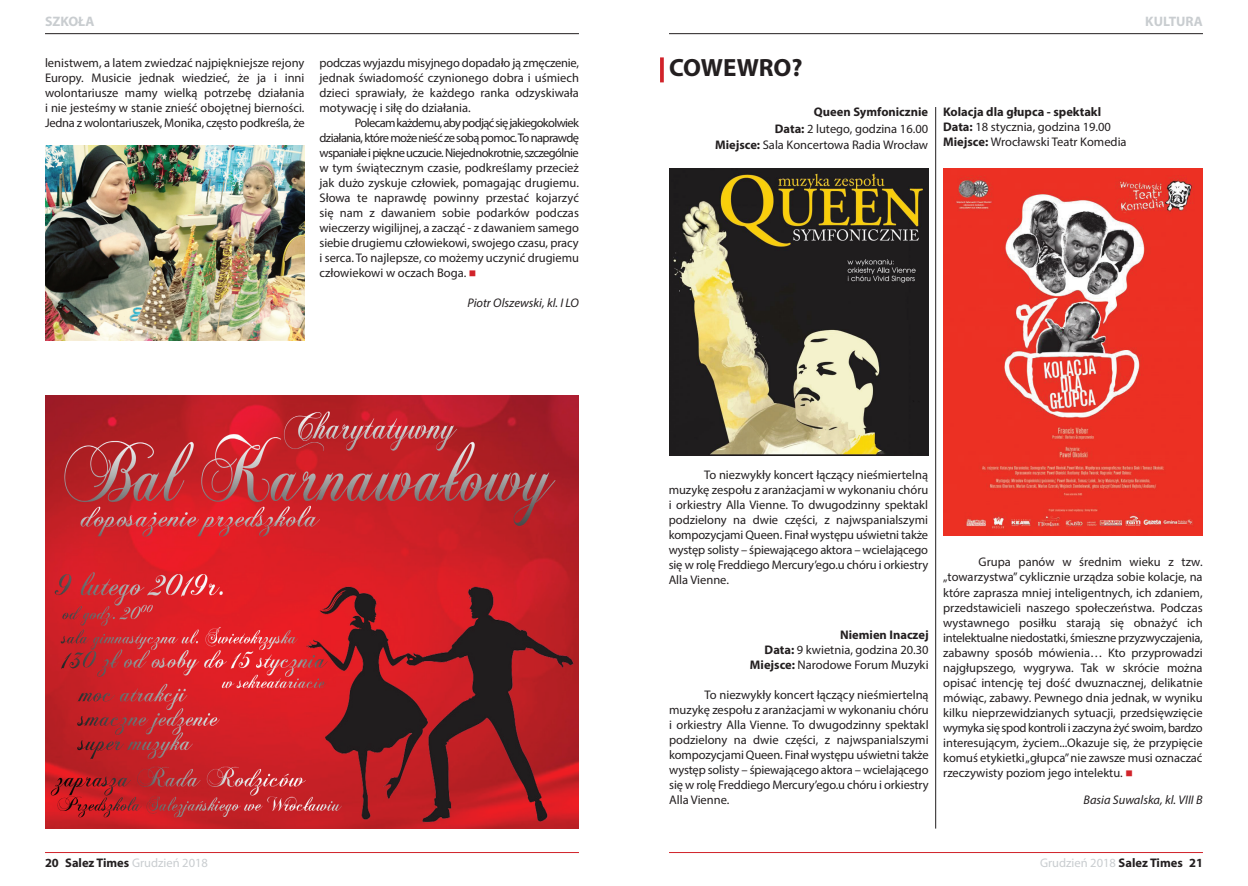
<style>
.page{position:relative;width:1248px;height:886px;background:#fff}
.page>*{position:absolute;margin:0;border:0;box-sizing:border-box;transform-origin:0 0}
.t1{font:700 25px "Myriad Pro";color:#231f20}
.t2{font:700 13.75px "Myriad Pro";color:#c9cdd0}
.t3{font:12.5px/15px "Myriad Pro";color:#231f20;text-align:justify}
.t4{font:italic 12.5px "Myriad Pro";color:#231f20}
.t5{font:700 12.5px "Myriad Pro";color:#231f20}
.t6{font:12.5px "Myriad Pro";color:#c9cdd0}
.s1{font-weight:700}
.s2{color:#d1232a}
.s3{font-weight:400;color:#c9cdd0}
.s4{font-weight:700;color:#231f20}
</style>
<div class="page">
<hr style="left:45px;top:852px;width:534px;height:1px;background:#d1232a">
<hr style="left:669px;top:852px;width:533px;height:1px;background:#d1232a">
<hr style="left:669px;top:33px;width:533px;height:1px;background:#231f20">
<hr style="left:45px;top:33px;width:534px;height:1px;background:#231f20">
<hr style="left:660px;top:57px;width:3px;height:25px;background:#d1232a">
<hr style="left:935px;top:107px;width:1px;height:721px;background:#231f20">
<img style="left:943px;top:168px;width:259px;height:367px">
<img style="left:669px;top:168px;width:259px;height:287px">
<img style="left:45px;top:395px;width:534px;height:433px">
<img style="left:45px;top:146px;width:259px;height:194px">
<p class="t2" style="left:45px;top:13px;width:51px">SZKOŁA</p>
<p class="t2" style="left:1145px;top:13px;width:59px">KULTURA</p>
<h1 class="t1" style="left:669px;top:51px;width:135px">COWEWRO?</h1>
<p class="t3" style="left:715px;top:104px;width:214px;line-height:16.2px;text-align:right"><span class="s1">Queen Symfonicznie<br>Data:</span> 2 lutego, godzina 16.00<br><span class="s1">Miejsce:</span> Sala Koncertowa Radia Wrocław</p>
<p class="t3" style="left:45px;top:55px;width:261px">lenistwem, a latem zwiedzać najpiękniejsze rejony Europy. Musicie jednak wiedzieć, że ja i inni wolontariusze mamy wielką potrzebę działania i nie jesteśmy w stanie znieść obojętnej bierności.<br>Jedna z wolontariuszek, Monika, często podkreśla, że</p>
<p class="t3" style="left:319px;top:55px;width:261px">podczas wyjazdu misyjnego dopadało ją zmęczenie, jednak świadomość czynionego dobra i uśmiech dzieci sprawiały, że każdego ranka odzyskiwała motywację i siłę do działania.</p>
<p class="t3" style="left:943px;top:104px;width:185px;text-align:left"><span class="s1">Kolacja dla głupca - spektakl<br>Data:</span> 18 stycznia, godzina 19.00<br><span class="s1">Miejsce:</span> Wrocławski Teatr Komedia</p>
<p class="t3" style="left:319px;top:115px;width:261px;text-indent:35px">Polecam każdemu, aby podjąć się jakiegokolwiek działania, które może nieść ze sobą pomoc. To naprawdę wspaniałe i piękne uczucie. Niejednokrotnie, szczególnie w tym świątecznym czasie, podkreślamy przecież jak dużo zyskuje człowiek, pomagając drugiemu.<br>Słowa te naprawdę powinny przestać kojarzyć się nam z dawaniem sobie podarków podczas wieczerzy wigilijnej, a zacząć - z dawaniem samego siebie drugiemu człowiekowi, swojego czasu, pracy i serca. To najlepsze, co możemy uczynić drugiemu człowiekowi w oczach Boga. <span class="s2">■</span></p>
<p class="t4" style="left:467px;top:295px;width:113px">Piotr Olszewski, kl. I LO</p>
<p class="t3" style="left:668px;top:467px;width:261px;text-indent:35px">To niezwykły koncert łączący nieśmiertelną muzykę zespołu z aranżacjami w wykonaniu chóru i orkiestry Alla Vienne. To dwugodzinny spektakl podzielony na dwie części, z najwspanialszymi kompozycjami Queen. Finał występu uświetni także występ solisty – śpiewającego aktora – wcielającego się w rolę Freddiego Mercury’ego.u chóru i orkiestry Alla Vienne.</p>
<p class="t3" style="left:749px;top:626px;width:180px;text-align:right"><span class="s1">Niemien Inaczej<br>Data:</span> 9 kwietnia, godzina 20.30<br><span class="s1">Miejsce:</span> Narodowe Forum Muzyki</p>
<p class="t3" style="left:669px;top:686px;width:261px;text-indent:35px">To niezwykły koncert łączący nieśmiertelną muzykę zespołu z aranżacjami w wykonaniu chóru i orkiestry Alla Vienne. To dwugodzinny spektakl podzielony na dwie części, z najwspanialszymi kompozycjami Queen. Finał występu uświetni także występ solisty – śpiewającego aktora – wcielającego się w rolę Freddiego Mercury’ego.u chóru i orkiestry Alla Vienne.</p>
<p class="t3" style="left:943px;top:554px;width:261px;text-indent:35px">Grupa panów w średnim wieku z tzw. „towarzystwa” cyklicznie urządza sobie kolacje, na które zaprasza mniej inteligentnych, ich zdaniem, przedstawicieli naszego społeczeństwa. Podczas wystawnego posiłku starają się obnażyć ich intelektualne niedostatki, śmieszne przyzwyczajenia, zabawny sposób mówienia… Kto przyprowadzi najgłupszego, wygrywa. Tak w skrócie można opisać intencję tej dość dwuznacznej, delikatnie mówiąc, zabawy. Pewnego dnia jednak, w wyniku kilku nieprzewidzianych sytuacji, przedsięwzięcie wymyka się spod kontroli i zaczyna żyć swoim, bardzo interesującym, życiem...Okazuje się, że przypięcie komuś etykietki „głupca” nie zawsze musi oznaczać rzeczywisty poziom jego intelektu. <span class="s2">■</span></p>
<p class="t4" style="left:1083px;top:791px;width:120px">Basia Suwalska, kl. VIII B</p>
<p class="t5" style="left:45px;top:854px;width:164px">20 Salez Times <span class="s3">Grudzień 2018</span></p>
<p class="t6" style="left:1039px;top:855px;width:164px">Grudzień 2018 <span class="s4">Salez Times 21</span></p>
</div>
